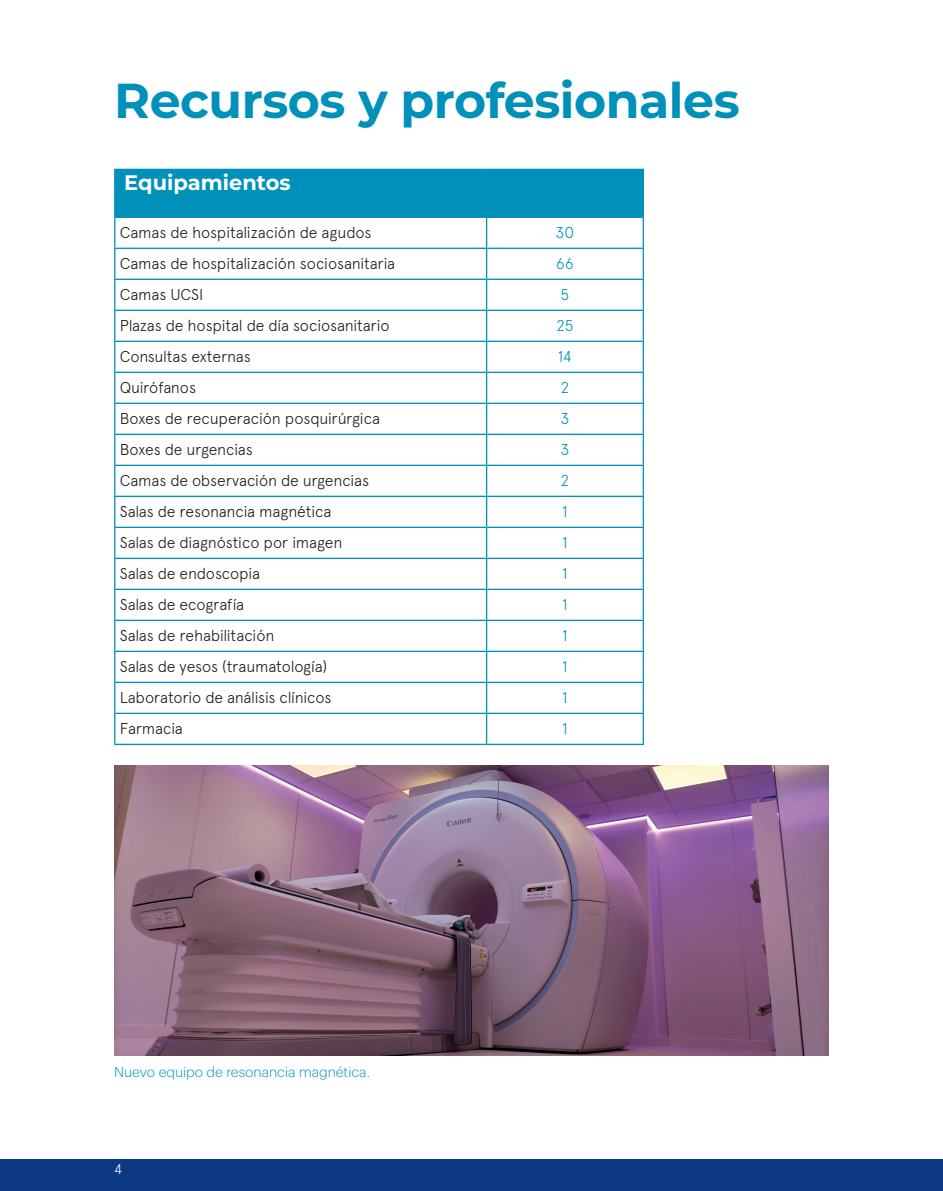
<style>
.page{position:relative;width:943px;height:1191px;background:#fff}
.page>*{position:absolute;margin:0;border:0;box-sizing:border-box;transform-origin:0 0}
.t1{font:700 49px "Montserrat";letter-spacing:-.01em;color:#0091bb}
.t2{font:700 21px "Montserrat";color:#fff}
.t3{font:300 15.75px "Apercu";letter-spacing:-.015em;color:#231f20}
.t4{font:300 15.75px "Apercu";letter-spacing:-.015em;color:#0091bb}
.t5{font:300 14px "Graphik";color:#0091bb}
.t6{font:300 14px "Apercu";color:#fff}
</style>
<div class="page">
<div style="left:115px;top:170px;width:527px;height:47px;background:#0091bb"></div>
<hr style="left:486px;top:170px;width:1px;height:47px;background:#0091bb">
<hr style="left:486px;top:218px;width:1px;height:30px;background:#0091bb">
<hr style="left:114px;top:248px;width:372px;height:1px;background:#0091bb">
<hr style="left:486px;top:248px;width:158px;height:1px;background:#0091bb">
<hr style="left:486px;top:249px;width:1px;height:30px;background:#0091bb">
<hr style="left:114px;top:279px;width:372px;height:1px;background:#0091bb">
<hr style="left:486px;top:279px;width:158px;height:1px;background:#0091bb">
<hr style="left:486px;top:280px;width:1px;height:30px;background:#0091bb">
<hr style="left:114px;top:310px;width:372px;height:1px;background:#0091bb">
<hr style="left:486px;top:310px;width:158px;height:1px;background:#0091bb">
<hr style="left:486px;top:311px;width:1px;height:30px;background:#0091bb">
<hr style="left:114px;top:341px;width:372px;height:1px;background:#0091bb">
<hr style="left:486px;top:341px;width:158px;height:1px;background:#0091bb">
<hr style="left:486px;top:342px;width:1px;height:30px;background:#0091bb">
<hr style="left:114px;top:372px;width:372px;height:1px;background:#0091bb">
<hr style="left:486px;top:372px;width:158px;height:1px;background:#0091bb">
<hr style="left:486px;top:373px;width:1px;height:30px;background:#0091bb">
<hr style="left:114px;top:403px;width:372px;height:1px;background:#0091bb">
<hr style="left:486px;top:403px;width:158px;height:1px;background:#0091bb">
<hr style="left:486px;top:404px;width:1px;height:30px;background:#0091bb">
<hr style="left:114px;top:434px;width:372px;height:1px;background:#0091bb">
<hr style="left:486px;top:434px;width:158px;height:1px;background:#0091bb">
<hr style="left:114px;top:464px;width:372px;height:2px;background:#0091bb">
<hr style="left:486px;top:464px;width:158px;height:2px;background:#0091bb">
<hr style="left:114px;top:495px;width:372px;height:2px;background:#0091bb">
<hr style="left:486px;top:495px;width:158px;height:2px;background:#0091bb">
<hr style="left:114px;top:526px;width:372px;height:2px;background:#0091bb">
<hr style="left:486px;top:526px;width:158px;height:2px;background:#0091bb">
<hr style="left:114px;top:557px;width:372px;height:2px;background:#0091bb">
<hr style="left:486px;top:557px;width:158px;height:2px;background:#0091bb">
<hr style="left:114px;top:588px;width:372px;height:2px;background:#0091bb">
<hr style="left:486px;top:588px;width:158px;height:2px;background:#0091bb">
<hr style="left:114px;top:619px;width:372px;height:2px;background:#0091bb">
<hr style="left:486px;top:619px;width:158px;height:2px;background:#0091bb">
<hr style="left:114px;top:650px;width:372px;height:2px;background:#0091bb">
<hr style="left:486px;top:650px;width:158px;height:2px;background:#0091bb">
<hr style="left:114px;top:681px;width:372px;height:2px;background:#0091bb">
<hr style="left:486px;top:681px;width:158px;height:2px;background:#0091bb">
<hr style="left:114px;top:712px;width:372px;height:2px;background:#0091bb">
<hr style="left:486px;top:712px;width:158px;height:2px;background:#0091bb">
<svg style="left:486px;top:435px;width:1px;height:308px"></svg>
<hr style="left:114px;top:218px;width:1px;height:30px;background:#0091bb">
<hr style="left:642px;top:218px;width:2px;height:30px;background:#0091bb">
<hr style="left:114px;top:249px;width:1px;height:30px;background:#0091bb">
<hr style="left:642px;top:249px;width:2px;height:30px;background:#0091bb">
<hr style="left:114px;top:280px;width:1px;height:30px;background:#0091bb">
<hr style="left:642px;top:280px;width:2px;height:30px;background:#0091bb">
<hr style="left:114px;top:311px;width:1px;height:30px;background:#0091bb">
<hr style="left:642px;top:311px;width:2px;height:30px;background:#0091bb">
<hr style="left:114px;top:342px;width:1px;height:30px;background:#0091bb">
<hr style="left:642px;top:342px;width:2px;height:30px;background:#0091bb">
<hr style="left:114px;top:373px;width:1px;height:30px;background:#0091bb">
<hr style="left:642px;top:373px;width:2px;height:30px;background:#0091bb">
<hr style="left:114px;top:404px;width:1px;height:30px;background:#0091bb">
<hr style="left:642px;top:404px;width:2px;height:30px;background:#0091bb">
<hr style="left:642px;top:435px;width:2px;height:29px;background:#0091bb">
<hr style="left:642px;top:466px;width:2px;height:29px;background:#0091bb">
<hr style="left:642px;top:497px;width:2px;height:29px;background:#0091bb">
<hr style="left:642px;top:528px;width:2px;height:29px;background:#0091bb">
<hr style="left:642px;top:559px;width:2px;height:29px;background:#0091bb">
<hr style="left:642px;top:590px;width:2px;height:29px;background:#0091bb">
<hr style="left:642px;top:621px;width:2px;height:29px;background:#0091bb">
<hr style="left:642px;top:652px;width:2px;height:29px;background:#0091bb">
<hr style="left:642px;top:683px;width:2px;height:29px;background:#0091bb">
<svg style="left:114px;top:435px;width:1px;height:308px"></svg>
<hr style="left:642px;top:714px;width:2px;height:29px;background:#0091bb">
<hr style="left:114px;top:743px;width:372px;height:2px;background:#0091bb">
<hr style="left:486px;top:743px;width:158px;height:2px;background:#0091bb">
<hr style="left:114px;top:169px;width:372px;height:1px;background:#0091bb">
<hr style="left:114px;top:170px;width:1px;height:47px;background:#0091bb">
<hr style="left:486px;top:169px;width:158px;height:1px;background:#0091bb">
<hr style="left:642px;top:170px;width:2px;height:47px;background:#0091bb">
<hr style="left:114px;top:217px;width:372px;height:1px;background:#0091bb">
<hr style="left:486px;top:217px;width:158px;height:1px;background:#0091bb">
<img style="left:114px;top:765px;width:714px;height:290px">
<div style="left:0;top:1159px;width:943px;height:32px;background:#0d3884"></div>
<h1 class="t1" style="left:114px;top:65px;width:627px">Recursos y profesionales</h1>
<h2 class="t2" style="left:124px;top:168px;width:168px">Equipamientos</h2>
<p class="t3" style="left:120px;top:223px;width:253px">Camas de hospitalización de agudos</p>
<p class="t4" style="left:555px;top:223px;width:20px">30</p>
<p class="t3" style="left:120px;top:254px;width:277px">Camas de hospitalización sociosanitaria</p>
<p class="t4" style="left:556px;top:254px;width:20px">66</p>
<p class="t3" style="left:120px;top:285px;width:85px">Camas UCSI</p>
<p class="t4" style="left:560px;top:285px;width:10px">5</p>
<p class="t3" style="left:120px;top:316px;width:271px">Plazas de hospital de día sociosanitario</p>
<p class="t4" style="left:556px;top:316px;width:19px">25</p>
<p class="t3" style="left:120px;top:347px;width:132px">Consultas externas</p>
<p class="t4" style="left:558px;top:347px;width:16px">14</p>
<p class="t3" style="left:120px;top:378px;width:78px">Quirófanos</p>
<p class="t4" style="left:560px;top:378px;width:10px">2</p>
<p class="t3" style="left:120px;top:409px;width:262px">Boxes de recuperación posquirúrgica</p>
<p class="t4" style="left:560px;top:409px;width:11px">3</p>
<p class="t3" style="left:120px;top:440px;width:134px">Boxes de urgencias</p>
<p class="t4" style="left:560px;top:440px;width:11px">3</p>
<p class="t3" style="left:120px;top:471px;width:251px">Camas de observación de urgencias</p>
<p class="t4" style="left:560px;top:471px;width:10px">2</p>
<p class="t3" style="left:120px;top:502px;width:213px">Salas de resonancia magnética</p>
<p class="t4" style="left:562px;top:502px;width:7px">1</p>
<p class="t3" style="left:120px;top:533px;width:224px">Salas de diagnóstico por imagen</p>
<p class="t4" style="left:562px;top:533px;width:7px">1</p>
<p class="t3" style="left:120px;top:564px;width:142px">Salas de endoscopia</p>
<p class="t4" style="left:562px;top:564px;width:7px">1</p>
<p class="t3" style="left:120px;top:595px;width:126px">Salas de ecografía</p>
<p class="t4" style="left:562px;top:595px;width:7px">1</p>
<p class="t3" style="left:120px;top:626px;width:156px">Salas de rehabilitación</p>
<p class="t4" style="left:562px;top:626px;width:7px">1</p>
<p class="t3" style="left:120px;top:657px;width:209px">Salas de yesos (traumatología)</p>
<p class="t4" style="left:562px;top:657px;width:7px">1</p>
<p class="t3" style="left:120px;top:688px;width:213px">Laboratorio de análisis clínicos</p>
<p class="t4" style="left:562px;top:688px;width:7px">1</p>
<p class="t3" style="left:120px;top:719px;width:65px">Farmacia</p>
<p class="t4" style="left:562px;top:719px;width:7px">1</p>
<p class="t5" style="left:114px;top:1061px;width:257px">Nuevo equipo de resonancia magnética.</p>
<p class="t6" style="left:114px;top:1160px;width:10px">4</p>
</div>
